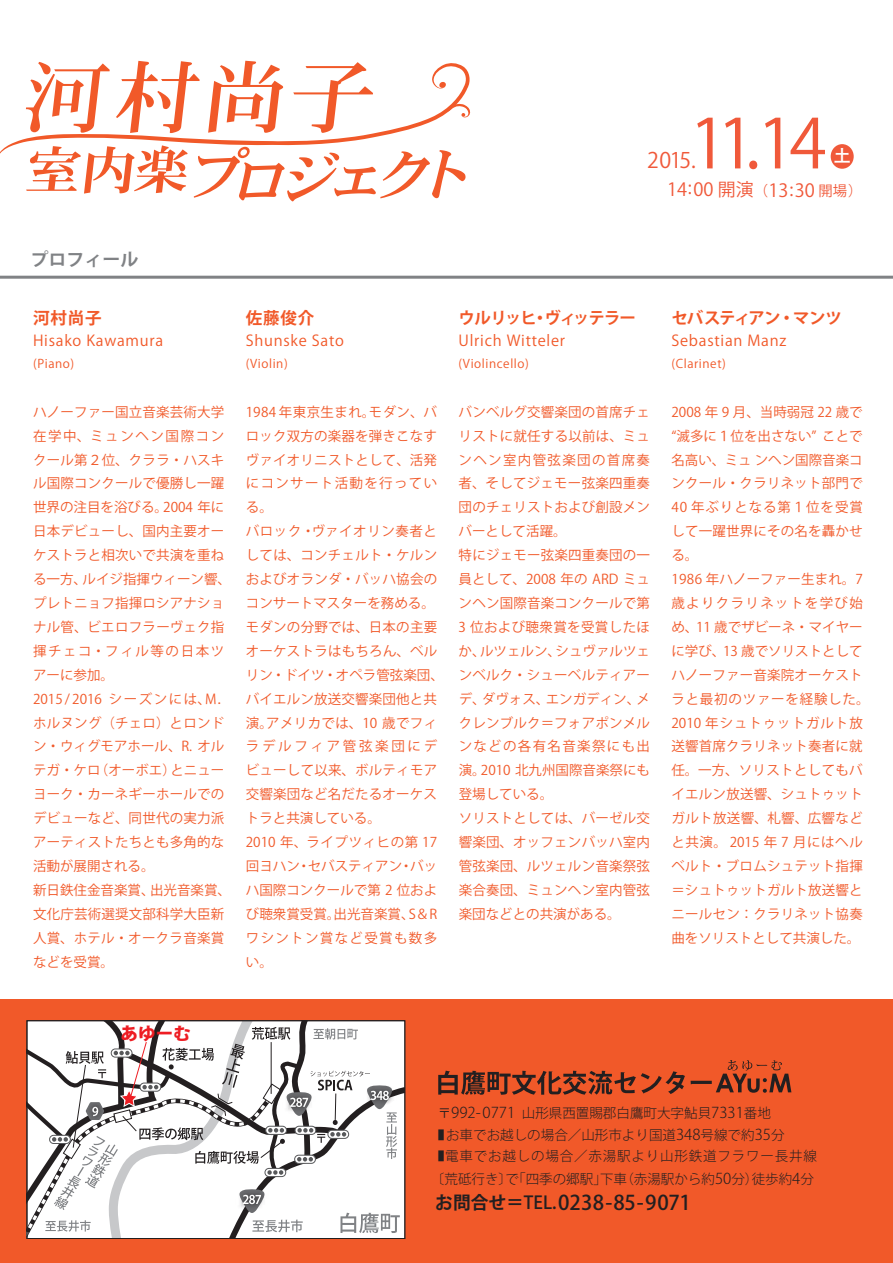
<style>
.page{position:relative;width:893px;height:1263px;background:#fff}
.page>*{position:absolute;margin:0;border:0;box-sizing:border-box;transform-origin:0 0}
.t1{font:67.8px "Koz Go Pro";color:#f0593a}
.t2{font:21.45px "Koz Go Pro";color:#f0593a}
.t3{font:500 20.25px "Koz Go Pro";color:#231f20}
.t4{font:18.15px "Koz Go Pro";color:#f0593a}
.t5{font:700 18px "Koz Go Pro";color:#808285}
.t6{font:800 17.55px "Koz Go Pro";color:#ee1d23}
.t7{font:16.8px "Hira Kaku Pro W6";color:#fff}
.t8{font:700 16.5px "Koz Go Pro";letter-spacing:-.04em;color:#f15929}
.t9{font:700 16.5px "Koz Go Pro";letter-spacing:-.06em;color:#f15929}
.t10{font:15px "Koz Go Pro";letter-spacing:.05em;color:#f15929}
.t11{font:13.5px/23.9px "Koz Go Pro";letter-spacing:.015em;color:#f15929}
.t12{font:300 13.5px/22.6px "Koz Go Pro";letter-spacing:.06em;color:#231f20;text-align:center;scale:.5 1}
.t13{font:300 13.5px "Koz Go Pro";color:#231f20}
.t14{font:300 13.5px "Koz Go Pro";color:#231f20;scale:.5 1}
.t15{font:12px "Koz Go Pro";letter-spacing:.05em;color:#f15929}
.s1{font-size:17.85px}
.s2{font-size:14.25px}
.s3{font-size:15px}
.s4{font-weight:700;font-size:17.7px}
.s5{font-size:17.7px}
</style>
<div class="page">
<svg style="left:26px;top:162px;width:161px;height:32px"></svg>
<svg style="left:194px;top:162px;width:272px;height:39px"></svg>
<svg style="left:0;top:62px;width:470px;height:100px"></svg>
<svg style="left:439px;top:81px;width:7px;height:7px"></svg>
<svg style="left:447px;top:103px;width:24px;height:15px"></svg>
<div style="left:0;top:999px;width:893px;height:264px;background:#f15929"></div>
<svg style="left:438px;top:1071px;width:247px;height:24px"></svg>
<svg style="left:691px;top:1060px;width:100px;height:33px"></svg>
<svg style="left:27px;top:1021px;width:378px;height:217px;background:#dedddd"></svg>
<hr style="left:0;top:276px;width:893px;height:3px;background:#808285">
<div style="left:831px;top:144px;width:23px;height:25px;background:#f0593a;border-radius:50%"></div>
<h3 class="t5" style="left:31px;top:248px;width:109px">プロフィール</h3>
<p class="t8" style="left:33px;top:307px;width:70px">河村尚子</p>
<p class="t10" style="left:33px;top:331px;width:132px">Hisako Kawamura</p>
<p class="t15" style="left:33px;top:355px;width:43px">(Piano)</p>
<p class="t11" style="left:33px;top:400px;width:200px">ハノーファー国立音楽芸術大学在学中、ミュンヘン国際コンクール第２位、クララ・ハスキル国際コンクールで優勝し一躍世界の注目を浴びる。2004 年に日本デビューし、国内主要オーケストラと相次いで共演を重ねる一方、ルイジ指揮ウィーン響、プレトニョフ指揮ロシアナショナル管、ビエロフラーヴェク指揮チェコ・フィル等の日本ツアーに参加。<br>2015 / 2016 シーズンには、Ｍ．ホルヌング（チェロ）とロンドン・ウィグモアホール、R. オルテガ・ケロ（オーボエ）とニューヨーク・カーネギーホールでのデビューなど、同世代の実力派アーティストたちとも多角的な活動が展開される。<br>新日鉄住金音楽賞、出光音楽賞、文化庁芸術選奨文部科学大臣新人賞、ホテル・オークラ音楽賞などを受賞。</p>
<h1 class="t1" style="left:689px;top:100px;width:139px">11.14</h1>
<h2 class="t2" style="left:647px;top:146px;width:50px">2015.</h2>
<p class="t7" style="left:834px;top:141px;width:18px">土</p>
<h3 class="t4" style="left:667px;top:177px;width:197px">14:00 <span class="s1">開演</span><span class="s2">（</span>13:30 <span class="s2">開場）</span></h3>
<p class="t8" style="left:246px;top:307px;width:70px">佐藤俊介</p>
<p class="t10" style="left:246px;top:331px;width:100px">Shunske Sato</p>
<p class="t15" style="left:246px;top:355px;width:43px">(Violin)</p>
<p class="t11" style="left:246px;top:400px;width:200px">1984 年東京生まれ。モダン、バロック双方の楽器を弾きこなすヴァイオリニストとして、活発にコンサート活動を行っている。<br>バロック・ヴァイオリン奏者としては、コンチェルト・ケルンおよびオランダ・バッハ協会のコンサートマスターを務める。モダンの分野では、日本の主要オーケストラはもちろん、ベルリン・ドイツ・オペラ管弦楽団、バイエルン放送交響楽団他と共演。アメリカでは、10 歳でフィラデルフィア管弦楽団にデビューして以来、ボルティモア交響楽団など名だたるオーケストラと共演している。<br>2010 年、ライプツィヒの第 17回ヨハン・セバスティアン・バッハ国際コンクールで第 2 位および聴衆賞受賞。出光音楽賞、S＆Rワシントン賞など受賞も数多い。</p>
<p class="t9" style="left:459px;top:307px;width:179px">ウルリッヒ・ヴィッテラー</p>
<p class="t10" style="left:459px;top:331px;width:108px">Ulrich Witteler</p>
<p class="t15" style="left:459px;top:355px;width:72px">(Violincello)</p>
<p class="t11" style="left:459px;top:400px;width:193px">バンベルグ交響楽団の首席チェリストに就任する以前は、ミュンヘン室内管弦楽団の首席奏者、そしてジェモー弦楽四重奏団のチェリストおよび創設メンバーとして活躍。<br>特にジェモー弦楽四重奏団の一員として、2008 年の ARD ミュンヘン国際音楽コンクールで第<br>3 位および聴衆賞を受賞したほか、ルツェルン、シュヴァルツェンベルク・シューベルティアーデ、ダヴォス、エンガディン、メクレンブルク＝フォアポンメルンなどの各有名音楽祭にも出演。2010 北九州国際音楽祭にも登場している。<br>ソリストとしては、バーゼル交響楽団、オッフェンバッハ室内管弦楽団、ルツェルン音楽祭弦楽合奏団、ミュンヘン室内管弦楽団などとの共演がある。</p>
<p class="t8" style="left:671px;top:307px;width:172px">セバスティアン・マンツ</p>
<p class="t10" style="left:671px;top:331px;width:116px">Sebastian Manz</p>
<p class="t15" style="left:671px;top:355px;width:56px">(Clarinet)</p>
<p class="t11" style="left:671px;top:400px;width:200px">2008 年 9 月、当時弱冠 22 歳で“滅多に１位を出さない” ことで名高い、ミュ ンヘン国際音楽コンクール・クラリネット部門で<br>40 年ぶりとなる第１位を受賞して一躍世界にその名を轟かせる。<br>1986 年ハノーファー生まれ。7歳よりクラリネットを学び始め、11 歳でザビーネ・マイヤーに学び、13 歳でソリストとしてハノーファー音楽院オーケストラと最初のツァーを経験した。<br>2010 年シュトゥットガルト放送響首席クラリネット奏者に就任。一方、ソリストとしてもバイエルン放送響、シュトゥットガルト放送響、札響、広響などと共演。 2015 年 7 月にはヘルベルト・ブロムシュテット指揮＝シュトゥットガルト放送響とニールセン：クラリネット協奏曲をソリストとして共演した。</p>
<p class="t6" style="left:121px;top:1022px;width:72px">あゆーむ</p>
<p class="t13" style="left:438px;top:1104px;width:335px">〒<span class="s3">992-0771</span> 山形県西置賜郡白鷹町大字鮎貝<span class="s3">7331</span>番地</p>
<p class="t14" style="left:438px;top:1126px;width:695px">■ お車でお越しの場合／山形市より国道<span class="s3">348</span>号線で約<span class="s3">35</span>分</p>
<p class="t12" style="left:431px;top:1145px;width:773px">■電車でお越しの場合／赤湯駅より山形鉄道フラワー長井線〔荒砥行き〕で「四季の郷駅」下車（赤湯駅から約<span class="s3">50</span>分）徒歩約<span class="s3">4</span>分</p>
<h3 class="t3" style="left:435px;top:1190px;width:257px"><span class="s4">お問合せ＝</span><span class="s5">TEL.</span>0238-85-9071</h3>
</div>
